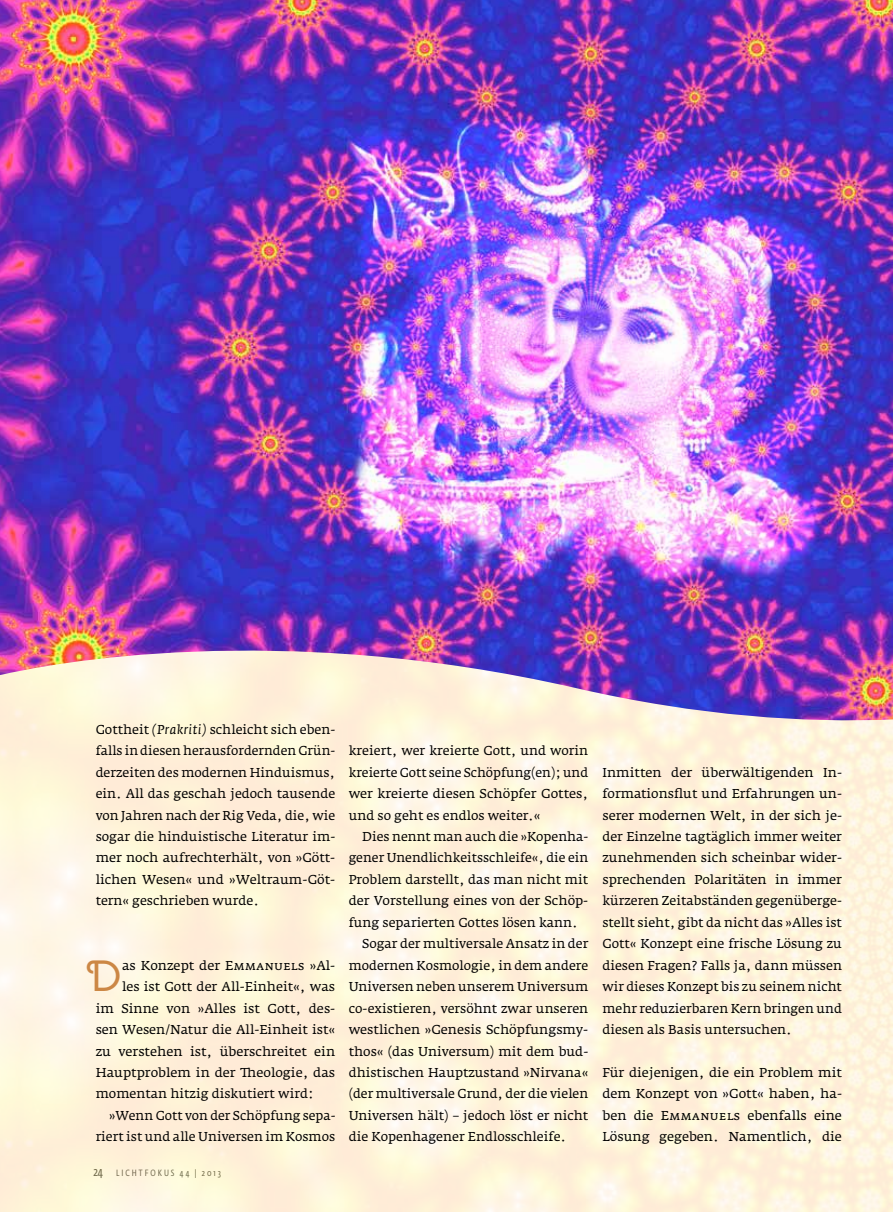
<style>
.page{position:relative;width:893px;height:1212px;background:#fff}
.page>*{position:absolute;margin:0;border:0;box-sizing:border-box;transform-origin:0 0}
.t1{font:43.35px "Solomon Normal Deco";color:#cc8745}
.t2{font:12.75px/21.5px "Fedra Serif A Std";color:#000;text-align:justify}
.t3{font:9px "Fedra Sans Cond Std";letter-spacing:.23em;color:#575756}
.s1{font-style:italic}
.s2{font-size:12.75px}
</style>
<div class="page">
<img style="left:0;top:0;width:893px;height:720px">
<p class="t2" style="left:96px;top:718px;width:241px">Gottheit <span class="s1">(Prakriti)</span> schleicht sich eben&shy;falls in diesen herausfordernden Grün&shy;derzeiten des modernen Hinduismus, ein. All das geschah jedoch tausende von Jahren nach der Rig Veda, die, wie sogar die hinduistische Literatur im&shy;mer noch aufrechterhält, von »Gött&shy;lichen Wesen« und »Weltraum-Göt&shy;tern« geschrieben wurde.</p>
<h1 class="t1" style="left:87px;top:952px;width:37px">D</h1>
<p class="t2" style="left:122px;top:954px;width:215px">as Konzept der Emmanuels »Al-</p>
<p class="t2" style="left:122px;top:976px;width:215px">les ist Gott der All-Einheit«, was</p>
<p class="t2" style="left:96px;top:997px;width:241px">im Sinne von »Alles ist Gott, des-</p>
<p class="t2" style="left:96px;top:1019px;width:241px">sen Wesen/Natur die All-Einheit ist«</p>
<p class="t2" style="left:96px;top:1040px;width:241px">zu verstehen ist, überschreitet ein</p>
<p class="t2" style="left:96px;top:1062px;width:241px">Hauptproblem in der Theologie, das</p>
<p class="t2" style="left:96px;top:1083px;width:219px">momentan hitzig diskutiert wird:</p>
<p class="t2" style="left:109px;top:1105px;width:228px">»Wenn Gott von der Schöpfung sepa-</p>
<p class="t2" style="left:96px;top:1126px;width:241px">riert ist und alle Universen im Kosmos</p>
<p class="t3" style="left:94px;top:1167px;width:39px"><span class="s2">24</span> LICHTF</p>
<p class="t3" style="left:150px;top:1167px;width:72px">OKUS 44 | 2013</p>
<p class="t2" style="left:349px;top:740px;width:241px">kreiert, wer kreierte Gott, und worin kreierte Gott seine Schöpfung(en); und wer kreierte diesen Schöpfer Gottes, und so geht es endlos weiter.«</p>
<p class="t2" style="left:362px;top:826px;width:228px">Dies nennt man auch die »Kopenha-</p>
<p class="t2" style="left:349px;top:847px;width:241px">gener Unendlichkeitsschleife«, die ein</p>
<p class="t2" style="left:349px;top:869px;width:241px">Problem darstellt, das man nicht mit</p>
<p class="t2" style="left:349px;top:890px;width:241px">der Vorstellung eines von der Schöp-</p>
<p class="t2" style="left:349px;top:912px;width:231px">fung separierten Gottes lösen kann.</p>
<p class="t2" style="left:362px;top:933px;width:228px">Sogar der multiversale Ansatz in der</p>
<p class="t2" style="left:349px;top:954px;width:241px">modernen Kosmologie, in dem andere</p>
<p class="t2" style="left:349px;top:976px;width:241px">Universen neben unserem Universum</p>
<p class="t2" style="left:349px;top:997px;width:241px">co-existieren, versöhnt zwar unseren</p>
<p class="t2" style="left:349px;top:1019px;width:241px">westlichen »Genesis Schöpfungsmy-</p>
<p class="t2" style="left:349px;top:1040px;width:241px">thos« (das Universum) mit dem bud-</p>
<p class="t2" style="left:349px;top:1062px;width:241px">dhistischen Hauptzustand »Nirvana«</p>
<p class="t2" style="left:349px;top:1083px;width:241px">(der multiversale Grund, der die vielen</p>
<p class="t2" style="left:349px;top:1105px;width:241px">Universen hält) – jedoch löst er nicht</p>
<p class="t2" style="left:349px;top:1126px;width:219px">die Kopenhagener Endlosschleife.</p>
<p class="t2" style="left:602px;top:761px;width:241px">Inmitten der überwältigenden In&shy;formationsflut und Erfahrungen un&shy;serer modernen Welt, in der sich je&shy;der Einzelne tagtäglich immer weiter zunehmenden sich scheinbar wider&shy;sprechenden Polaritäten in immer kürzeren Zeitabständen gegenüberge&shy;stellt sieht, gibt da nicht das »Alles ist Gott« Konzept eine frische Lösung zu diesen Fragen? Falls ja, dann müssen wir dieses Konzept bis zu seinem nicht mehr reduzierbaren Kern bringen und diesen als Basis untersuchen.</p>
<p class="t2" style="left:602px;top:1062px;width:241px">Für diejenigen, die ein Problem mit dem Konzept von »Gott« haben, ha&shy;ben die Emmanuels ebenfalls eine Lösung gegeben. Namentlich, die</p>
</div>
